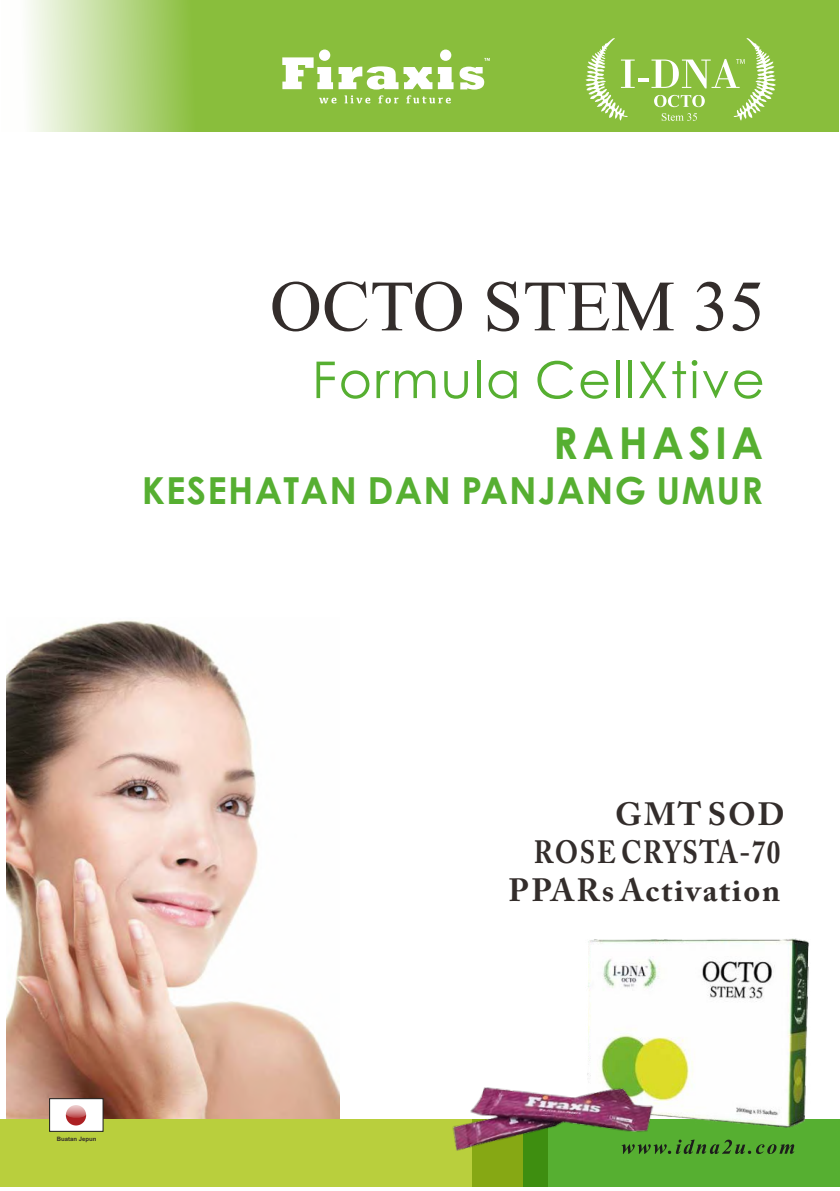
<style>
.page{position:relative;width:840px;height:1191px;background:#fff}
.page>*{position:absolute;margin:0;border:0;box-sizing:border-box;transform-origin:0 0}
.t1{font:72px "Times New Roman";color:#332d2b}
.t2{font:50.8px "Century Gothic";letter-spacing:.04em;color:#56af31}
.t3{font:700 44px "Century Gothic";letter-spacing:.105em;color:#56af31}
.t4{font:700 37.2px "Century Gothic";letter-spacing:.035em;color:#56af31}
.t5{font:700 32px "Adobe Caslon Pro";letter-spacing:.06em;color:#332d2b}
.t6{font:700 32px "Adobe Caslon Pro";letter-spacing:.06em;color:#332d2b;scale:.84 1}
.t7{font:700 6px "Arial";color:#332d2b}
</style>
<div class="page">
<img style="left:7px;top:620px;width:332px;height:499px">
<div style="left:0;top:1119px;width:664px;height:67px;background:#b9cf3d"></div>
<div style="left:522px;top:1119px;width:317px;height:67px;background:#56af31"></div>
<svg style="left:472px;top:1163px;width:75px;height:23px;background:#6e9f12"></svg>
<svg style="left:676px;top:1142px;width:117px;height:12px"></svg>
<div style="left:49px;top:1098px;width:54px;height:33px;background:#fff;border:1px solid #1c1c1b"></div>
<div style="left:66px;top:1105px;width:20px;height:20px;background:#ac2023;border-radius:50%"></div>
<svg style="left:63px;top:1099px;width:26px;height:19px"></svg>
<img style="left:588px;top:938px;width:221px;height:204px">
<img style="left:452px;top:1065px;width:224px;height:98px">
<svg style="left:27px;top:0;width:811px;height:131px;background:#97c654"></svg>
<svg style="left:282px;top:57px;width:171px;height:46px"></svg>
<svg style="left:459px;top:67px;width:25px;height:23px"></svg>
<svg style="left:484px;top:58px;width:5px;height:3px"></svg>
<div style="left:319px;top:50px;width:11px;height:11px;background:#fff;border-radius:50%"></div>
<div style="left:440px;top:50px;width:11px;height:11px;background:#fff;border-radius:50%"></div>
<hr style="left:637px;top:78px;width:11px;height:4px;background:#fff">
<svg style="left:585px;top:37px;width:49px;height:84px;background:#a3cc68"></svg>
<svg style="left:651px;top:37px;width:124px;height:84px;background:#9dc95d"></svg>
<h1 class="t1" style="left:270px;top:280px;width:496px">OCTO STEM 35</h1>
<h2 class="t2" style="left:312px;top:360px;width:454px">Formula CellXtive</h2>
<p class="t3" style="left:553px;top:425px;width:211px">RAHASIA</p>
<p class="t4" style="left:142px;top:476px;width:622px">KESEHATAN DAN PANJANG UMUR</p>
<p class="t7" style="left:57px;top:1136px;width:41px">Buatan Jepun</p>
<p class="t5" style="left:615px;top:801px;width:171px">GMT SOD</p>
<p class="t6" style="left:533px;top:839px;width:295px">ROSE CRYSTA-70</p>
<p class="t5" style="left:508px;top:877px;width:273px">PPARs Activation</p>
</div>
